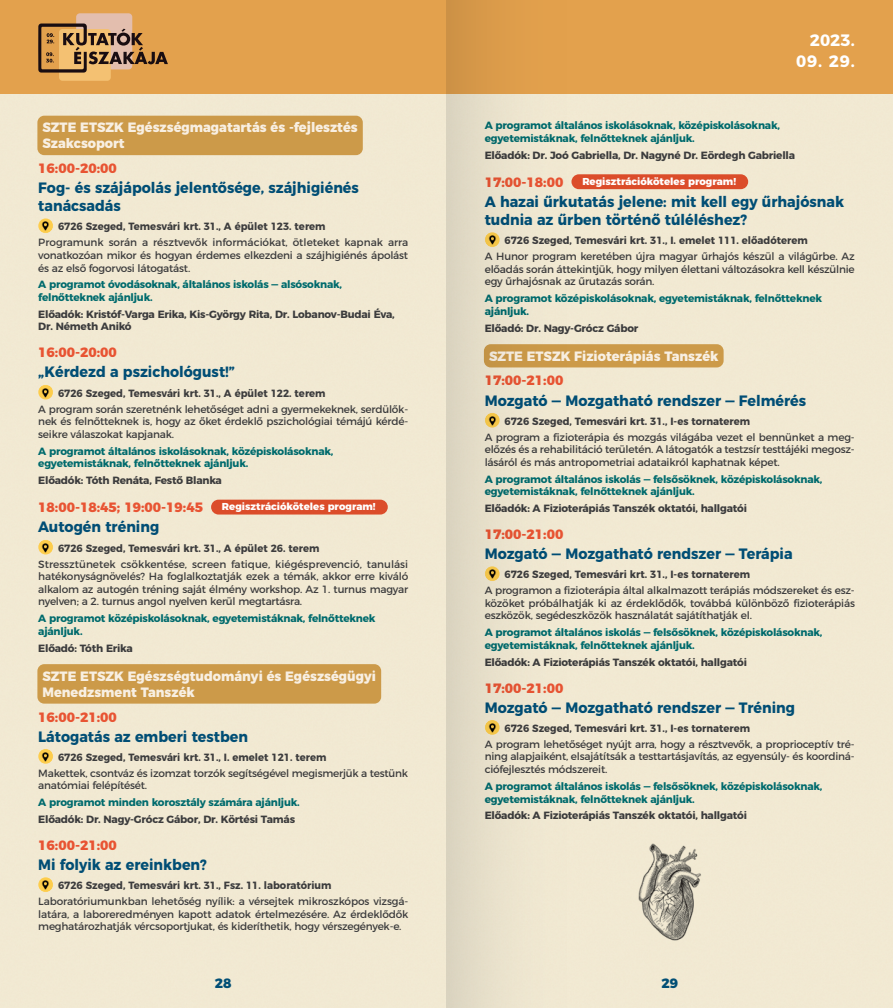
<style>
.page{position:relative;width:893px;height:1008px;background:#fff}
.page>*{position:absolute;margin:0;border:0;box-sizing:border-box;transform-origin:0 0}
.t1{font:700 16.5px "Montserrat";color:#fff}
.t2{font:700 15px/18px "Montserrat";color:#014e75;scale:.95 1}
.t3{font:800 13.5px/16.2px "Montserrat";color:#f8efe2;scale:.95 1}
.t4{font:800 13.5px "Montserrat";color:#e85433}
.t5{font:800 13.5px "Montserrat";color:#014e75}
.t6{font:10.5px/12.6px "Montserrat";letter-spacing:-.02em;color:#3c3c3d;text-align:justify}
.t7{font:700 10.5px/12.6px "Montserrat";letter-spacing:-.02em;color:#006b6d}
.t8{font:700 10.5px "Montserrat";color:#3c3c3d;scale:.95 1}
.t9{font:700 10.5px/12.6px "Montserrat";letter-spacing:-.02em;color:#3c3c3d}
.t10{font:800 10.05px "Montserrat";color:#fff}
</style>
<div class="page">
<div style="left:0;top:94px;width:893px;height:914px;background:#f1e9d2"></div>
<div style="left:446px;top:0;width:447px;height:94px;background:#e3a14d"></div>
<div style="left:0;top:0;width:446px;height:94px;background:#e3a14d"></div>
<div style="left:76px;top:13px;width:56px;height:56px;background:#e3beae;border-radius:4px"></div>
<div style="left:59px;top:29px;width:52px;height:52px;background:#f4c172;border-radius:3px"></div>
<svg style="left:38px;top:24px;width:130px;height:49px"></svg>
<div style="left:484px;top:344px;width:240px;height:23px;background:#cc9a49;border-radius:7px"></div>
<div style="left:571px;top:174px;width:177px;height:15px;background:#db4c2a;border-radius:7px"></div>
<div style="left:37px;top:116px;width:326px;height:39px;background:#cc9a49;border-radius:7px"></div>
<div style="left:37px;top:664px;width:344px;height:39px;background:#cc9a49;border-radius:7px"></div>
<img style="left:38px;top:218px;width:15px;height:15px;border-radius:7px">
<img style="left:38px;top:385px;width:15px;height:14px;border-radius:7px">
<div style="left:211px;top:500px;width:177px;height:14px;background:#db4c2a;border-radius:7px"></div>
<img style="left:38px;top:539px;width:15px;height:15px;border-radius:7px">
<img style="left:38px;top:749px;width:15px;height:15px;border-radius:7px">
<img style="left:38px;top:877px;width:15px;height:15px;border-radius:7px">
<img style="left:634px;top:834px;width:73px;height:118px">
<svg style="left:446px;top:0;width:188px;height:1008px;background:#e5d6ba"></svg>
<p class="t3" style="left:43px;top:118px;width:333px">SZTE ETSZK Egészségmagatartás és -fejlesztés<br>Szakcsoport</p>
<p class="t4" style="left:38px;top:157px;width:80px">16:00-20:00</p>
<h2 class="t2" style="left:38px;top:178px;width:339px">Fog- és szájápolás jelentősége, szájhigiénés tanácsadás</h2>
<p class="t8" style="left:58px;top:218px;width:283px">6726 Szeged, Temesvári krt. 31., A épület 123. terem</p>
<p class="t6" style="left:38px;top:235px;width:372px">Programunk során a résztvevők információkat, ötleteket kapnak arra vonatkozóan mikor és hogyan érdemes elkezdeni a szájhigiénés ápolást és az első fogorvosi látogatást.</p>
<p class="t7" style="left:38px;top:277px;width:305px">A programot óvodásoknak, általános iskolás ― alsósoknak, felnőtteknek ajánljuk.</p>
<p class="t9" style="left:38px;top:307px;width:358px">Előadók: Kristóf-Varga Erika, Kis-György Rita, Dr. Lobanov-Budai Éva,<br>Dr. Németh Anikó</p>
<p class="t4" style="left:38px;top:341px;width:80px">16:00-20:00</p>
<h2 class="t2" style="left:38px;top:362px;width:209px">„Kérdezd a pszichológust!”</h2>
<p class="t8" style="left:58px;top:384px;width:283px">6726 Szeged, Temesvári krt. 31., A épület 122. terem</p>
<p class="t6" style="left:38px;top:402px;width:371px">A program során szeretnénk lehetőséget adni a gyermekeknek, serdülők&shy;nek és felnőtteknek is, hogy az őket érdeklő pszichológiai témájú kérdé&shy;seikre válaszokat kapjanak.</p>
<p class="t7" style="left:38px;top:444px;width:297px">A programot általános iskolásoknak, középiskolásoknak, egyetemistáknak, felnőtteknek ajánljuk.</p>
<p class="t9" style="left:38px;top:473px;width:185px">Előadók: Tóth Renáta, Festő Blanka</p>
<p class="t4" style="left:38px;top:496px;width:166px">18:00-18:45; 19:00-19:45</p>
<p class="t10" style="left:222px;top:498px;width:155px">Regisztrációköteles program!</p>
<h2 class="t2" style="left:38px;top:517px;width:129px">Autogén tréning</h2>
<p class="t8" style="left:58px;top:539px;width:277px">6726 Szeged, Temesvári krt. 31., A épület 26. terem</p>
<p class="t6" style="left:38px;top:556px;width:371px">Stressztünetek csökkentése, screen fatique, kiégésprevenció, tanulási hatékonyságnövelés? Ha foglalkoztatják ezek a témák, akkor erre kiváló alkalom az autogén tréning saját élmény workshop. Az 1. turnus magyar nyelven; a 2. turnus angol nyelven kerül megtartásra.</p>
<p class="t7" style="left:38px;top:611px;width:339px">A programot középiskolásoknak, egyetemistáknak, felnőtteknek ajánljuk.</p>
<p class="t9" style="left:38px;top:641px;width:96px">Előadó: Tóth Erika</p>
<p class="t3" style="left:43px;top:667px;width:353px">SZTE ETSZK Egészségtudományi és Egészségügyi<br>Menedzsment Tanszék</p>
<p class="t4" style="left:38px;top:705px;width:80px">16:00-21:00</p>
<h2 class="t2" style="left:38px;top:726px;width:222px">Látogatás az emberi testben</h2>
<p class="t8" style="left:58px;top:748px;width:284px">6726 Szeged, Temesvári krt. 31., I. emelet 121. terem</p>
<p class="t6" style="left:38px;top:766px;width:371px">Makettek, csontváz és izomzat torzók segítségével megismerjük a testünk anatómiai felépítését.</p>
<p class="t7" style="left:38px;top:795px;width:263px">A programot minden korosztály számára ajánljuk.</p>
<p class="t9" style="left:38px;top:812px;width:258px">Előadók: Dr. Nagy-Grócz Gábor, Dr. Körtési Tamás</p>
<p class="t4" style="left:38px;top:834px;width:80px">16:00-21:00</p>
<h2 class="t2" style="left:38px;top:854px;width:179px">Mi folyik az ereinkben?</h2>
<p class="t8" style="left:58px;top:877px;width:289px">6726 Szeged, Temesvári krt. 31., Fsz. 11. laboratórium</p>
<p class="t6" style="left:38px;top:894px;width:372px">Laboratóriumunkban lehetőség nyílik: a vérsejtek mikroszkópos vizsgá&shy;latára, a laboreredményen kapott adatok értelmezésére. Az érdeklődők meghatározhatják vércsoportjukat, és kideríthetik, hogy vérszegények-e.</p>
<h1 class="t1" style="left:810px;top:27px;width:46px">2023.</h1>
<h1 class="t1" style="left:796px;top:48px;width:60px">09. 29.</h1>
<p class="t7" style="left:485px;top:118px;width:297px">A programot általános iskolásoknak, középiskolásoknak, egyetemistáknak, felnőtteknek ajánljuk.</p>
<p class="t9" style="left:485px;top:148px;width:312px">Előadók: Dr. Joó Gabriella, Dr. Nagyné Dr. Eördegh Gabriella</p>
<p class="t4" style="left:485px;top:171px;width:80px">17:00-18:00</p>
<p class="t10" style="left:582px;top:173px;width:155px">Regisztrációköteles program!</p>
<h2 class="t2" style="left:485px;top:192px;width:380px">A hazai űrkutatás jelene: mit kell egy űrhajósnak tudnia az űrben történő túléléshez?</h2>
<p class="t8" style="left:505px;top:232px;width:321px">6726 Szeged, Temesvári krt. 31., I. emelet 111. előadóterem</p>
<p class="t6" style="left:485px;top:249px;width:371px">A Hunor program keretében újra magyar űrhajós készül a világűrbe. Az előadás során áttekintjük, hogy milyen élettani változásokra kell készülnie egy űrhajósnak az űrutazás során.</p>
<p class="t7" style="left:485px;top:291px;width:339px">A programot középiskolásoknak, egyetemistáknak, felnőtteknek ajánljuk.</p>
<p class="t9" style="left:485px;top:321px;width:155px">Előadó: Dr. Nagy-Grócz Gábor</p>
<p class="t3" style="left:489px;top:347px;width:243px">SZTE ETSZK Fizioterápiás Tanszék</p>
<p class="t4" style="left:485px;top:369px;width:80px">17:00-21:00</p>
<h2 class="t2" style="left:485px;top:390px;width:340px">Mozgató ― Mozgatható rendszer ― Felmérés</h2>
<p class="t8" style="left:505px;top:412px;width:260px">6726 Szeged, Temesvári krt. 31., I-es tornaterem</p>
<p class="t6" style="left:485px;top:430px;width:371px">A program a fizioterápia és mozgás világába vezet el bennünket a meg&shy;előzés és a rehabilitáció területén. A látogatók a testzsír testtájéki megosz&shy;lásáról és más antropometriai adataikról kaphatnak képet.</p>
<p class="t7" style="left:485px;top:472px;width:339px">A programot általános iskolás ― felsősöknek, középiskolásoknak, egyetemistáknak, felnőtteknek ajánljuk.</p>
<p class="t9" style="left:485px;top:501px;width:264px">Előadók: A Fizioterápiás Tanszék oktatói, hallgatói</p>
<p class="t4" style="left:485px;top:523px;width:80px">17:00-21:00</p>
<h2 class="t2" style="left:485px;top:543px;width:326px">Mozgató ― Mozgatható rendszer ― Terápia</h2>
<p class="t8" style="left:505px;top:566px;width:260px">6726 Szeged, Temesvári krt. 31., I-es tornaterem</p>
<p class="t6" style="left:485px;top:583px;width:372px">A programon a fizioterápia által alkalmazott terápiás módszereket és esz&shy;közöket próbálhatják ki az érdeklődők, továbbá különböző fizioterápiás eszközök, segédeszközök használatát sajátíthatják el.</p>
<p class="t7" style="left:485px;top:625px;width:339px">A programot általános iskolás ― felsősöknek, középiskolásoknak, egyetemistáknak, felnőtteknek ajánljuk.</p>
<p class="t9" style="left:485px;top:655px;width:264px">Előadók: A Fizioterápiás Tanszék oktatói, hallgatói</p>
<p class="t4" style="left:485px;top:676px;width:80px">17:00-21:00</p>
<h2 class="t2" style="left:485px;top:697px;width:328px">Mozgató ― Mozgatható rendszer ― Tréning</h2>
<p class="t8" style="left:505px;top:719px;width:260px">6726 Szeged, Temesvári krt. 31., I-es tornaterem</p>
<p class="t6" style="left:485px;top:737px;width:371px">A program lehetőséget nyújt arra, hogy a résztvevők, a proprioceptív tré&shy;ning alapjaiként, elsajátítsák a testtartásjavítás, az egyensúly- és koordiná&shy;ciófejlesztés módszereit.</p>
<p class="t7" style="left:485px;top:779px;width:339px">A programot általános iskolás ― felsősöknek, középiskolásoknak, egyetemistáknak, felnőtteknek ajánljuk.</p>
<p class="t9" style="left:485px;top:808px;width:264px">Előadók: A Fizioterápiás Tanszék oktatói, hallgatói</p>
<p class="t5" style="left:215px;top:972px;width:18px">28</p>
<p class="t5" style="left:661px;top:972px;width:18px">29</p>
</div>
